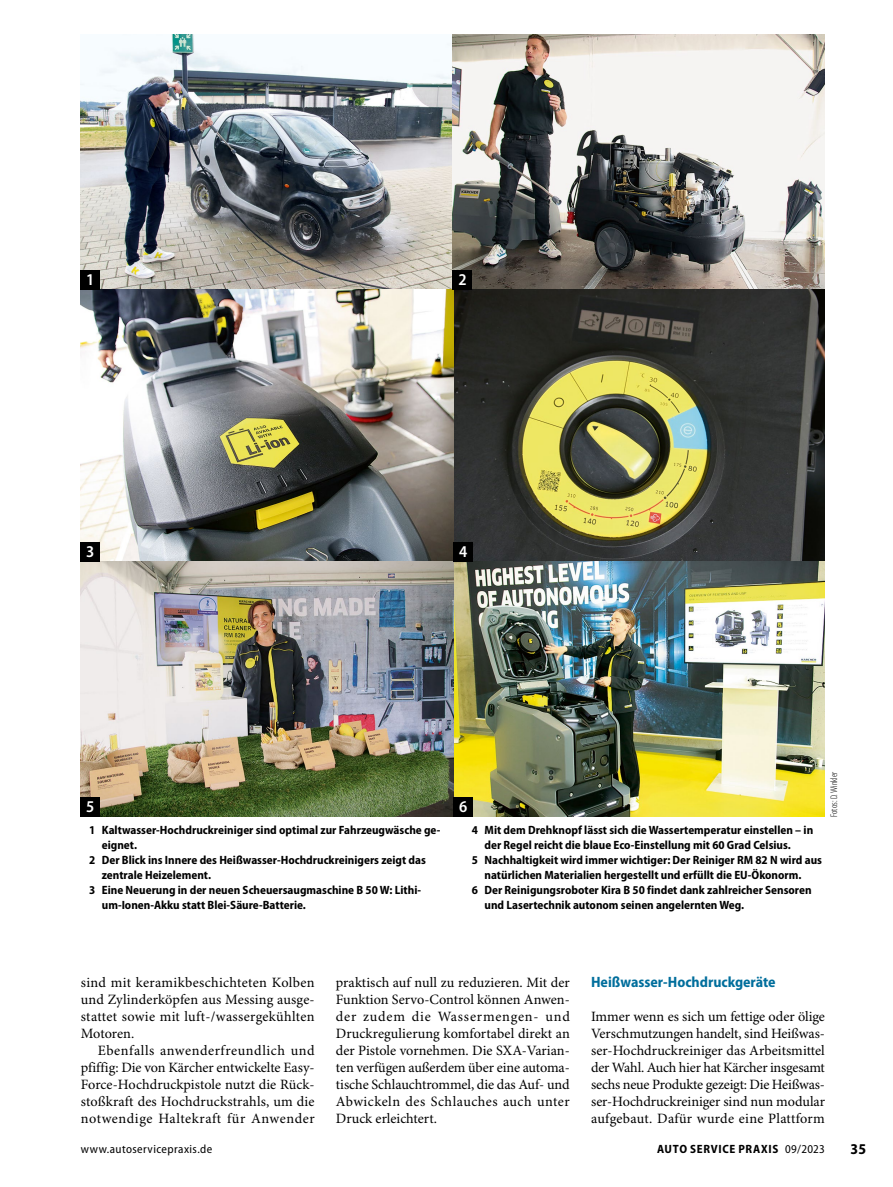
<style>
.page{position:relative;width:893px;height:1187px;background:#fff}
.page>*{position:absolute;margin:0;border:0;box-sizing:border-box;transform-origin:0 0}
.Image_Number_Bildnr{font:600 semi-condensed 16.5px "Myriad Pro";color:#fff}
.SectionHeading_1_Zwi{font:700 semi-condensed 15px "Myriad Pro";color:#006e9c}
.t1{font:700 semi-condensed 15px "Myriad Pro";color:#000}
.Para_GT_Einzug{font:14.25px/17px "Minion Pro";letter-spacing:.02em;color:#000;text-align:justify}
.Para_GT{font:14.25px/17px "Minion Pro";letter-spacing:.01em;color:#000;text-align:justify}
.Image_Caption_Biti_S{font:700 semi-condensed 12px/15px "Myriad Pro";color:#000}
.t2{font:semi-condensed 12px "Myriad Pro";letter-spacing:.035em;color:#000}
.Image_Caption_Biti_S-2{font:700 semi-condensed 12px "Myriad Pro";letter-spacing:.055em;color:#000}
.Image_Source_Bildque{font:300 condensed 9.75px "Myriad Pro";color:#000}
.s1{font-weight:400}
</style>
<div class="page">
<img style="left:81px;top:34px;width:744px;height:782px">
<div style="left:81px;top:270px;width:19px;height:19px;background:#000"></div>
<div style="left:453px;top:270px;width:19px;height:19px;background:#000"></div>
<div style="left:81px;top:542px;width:19px;height:19px;background:#000"></div>
<div style="left:454px;top:542px;width:19px;height:19px;background:#000"></div>
<div style="left:81px;top:797px;width:19px;height:19px;background:#000"></div>
<div style="left:454px;top:797px;width:19px;height:19px;background:#000"></div>
<p class="Image_Number_Bildnr" style="left:86px;top:270px;width:10px">1</p>
<p class="Image_Number_Bildnr" style="left:458px;top:270px;width:10px">2</p>
<p class="Image_Number_Bildnr" style="left:86px;top:542px;width:10px">3</p>
<p class="Image_Number_Bildnr" style="left:459px;top:542px;width:10px">4</p>
<p class="Image_Number_Bildnr" style="left:86px;top:797px;width:10px">5</p>
<p class="Image_Number_Bildnr" style="left:459px;top:797px;width:10px">6</p>
<p class="Image_Caption_Biti_S" style="left:102px;top:822px;width:340px;text-indent:-13px">1 Kaltwasser-Hochdruckreiniger sind optimal zur Fahrzeugwäsche ge&shy;eignet.</p>
<p class="Image_Caption_Biti_S" style="left:102px;top:852px;width:326px;text-indent:-13px">2 Der Blick ins Innere des Heißwasser-Hochdruckreinigers zeigt das zentrale Heizelement.</p>
<p class="Image_Caption_Biti_S" style="left:102px;top:882px;width:321px;text-indent:-13px">3 Eine Neuerung in der neuen Scheuersaugmaschine B 50 W: Lithi&shy;um-Ionen-Akku statt Blei-Säure-Batterie.</p>
<p class="Image_Caption_Biti_S" style="left:485px;top:822px;width:330px;text-indent:-13px">4 Mit dem Drehknopf lässt sich die Wassertemperatur einstellen – in der Regel reicht die blaue Eco-Einstellung mit 60 Grad Celsius.</p>
<p class="Image_Caption_Biti_S" style="left:485px;top:852px;width:339px;text-indent:-13px">5 Nachhaltigkeit wird immer wichtiger: Der Reiniger RM 82 N wird aus natürlichen Materialien hergestellt und erfüllt die EU-Ökonorm.</p>
<p class="Image_Caption_Biti_S" style="left:485px;top:882px;width:329px;text-indent:-13px">6 Der Reinigungsroboter Kira B 50 findet dank zahlreicher Sensoren und Lasertechnik autonom seinen angelernten Weg.</p>
<p class="Image_Source_Bildque" style="left:829px;top:816px;width:47px;rotate:-90deg">Fotos: D. Winkler</p>
<p class="Para_GT_Einzug" style="left:81px;top:974px;width:235px">sind mit keramikbeschichteten Kolben und Zylinderköpfen aus Messing ausge&shy;stattet sowie mit luft-/wassergekühlten Motoren.</p>
<p class="Para_GT_Einzug" style="left:81px;top:1042px;width:235px;text-indent:17px">Ebenfalls anwenderfreundlich und pfiffig: Die von Kärcher entwickelte Easy-Force-Hochdruckpistole nutzt die Rück&shy;stoßkraft des Hochdruckstrahls, um die notwendige Haltekraft für Anwender</p>
<p class="Para_GT_Einzug" style="left:336px;top:974px;width:235px">praktisch auf null zu reduzieren. Mit der Funktion Servo-Control können Anwen&shy;der zudem die Wassermengen- und Druckregulierung komfortabel direkt an der Pistole vornehmen. Die SXA-Varian&shy;ten verfügen außerdem über eine automa&shy;tische Schlauchtrommel, die das Auf- und Abwickeln des Schlauches auch unter Druck erleichtert.</p>
<p class="SectionHeading_1_Zwi" style="left:591px;top:973px;width:186px">Heißwasser-Hochdruckgeräte</p>
<p class="Para_GT" style="left:591px;top:1008px;width:235px">Immer wenn es sich um fettige oder ölige Verschmutzungen handelt, sind Heißwas&shy;ser-Hochdruckreiniger das Arbeitsmittel der Wahl. Auch hier hat Kärcher insgesamt sechs neue Produkte gezeigt: Die Heißwas&shy;ser-Hochdruckreiniger sind nun modular aufgebaut. Dafür wurde eine Plattform</p>
<p class="t2" style="left:81px;top:1142px;width:133px">www.autoservicepraxis.de</p>
<p class="Image_Caption_Biti_S-2" style="left:657px;top:1142px;width:169px">AUTO SERVICE PRAXIS <span class="s1">09/2023</span></p>
<p class="t1" style="left:850px;top:1140px;width:17px">35</p>
</div>
